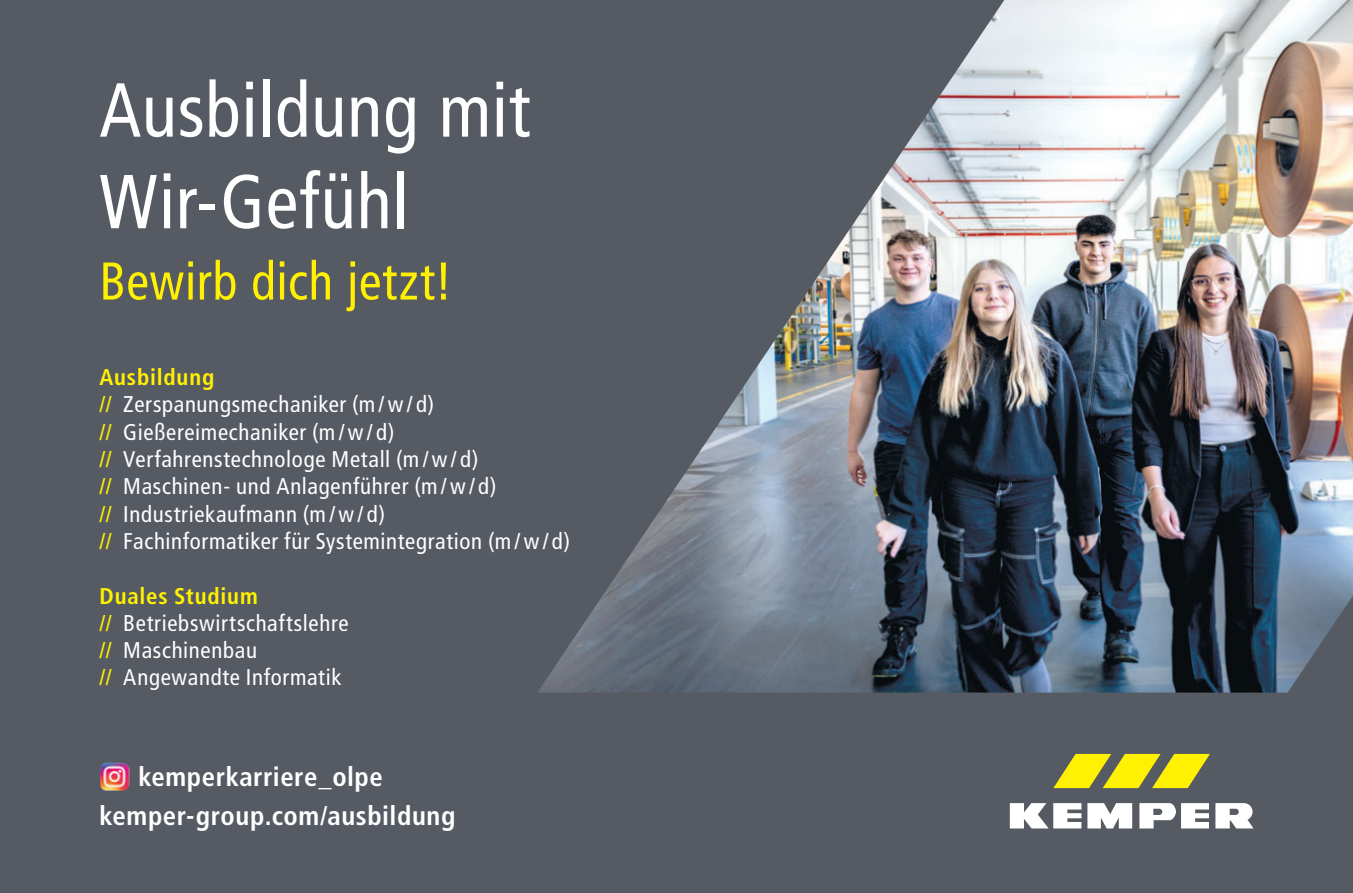
<style>
.page{position:relative;width:1353px;height:893px;background:#fff}
.page>*{position:absolute;margin:0;border:0;box-sizing:border-box;transform-origin:0 0}
.t1{font:condensed 76.3px/91.7px "Frutiger LT Com";letter-spacing:.015em;color:#fff;scale:.95 1}
.t2{font:condensed 52.85px "Frutiger LT Com";letter-spacing:.015em;color:#fff101;scale:.95 1}
.t3{font:700 condensed 26.6px "Frutiger LT Com";letter-spacing:.02em;color:#fff}
.t4{font:condensed 22.75px/27.3px "Frutiger LT Com";letter-spacing:.03em;color:#fff}
.s1{font-weight:700;color:#fff101}
.s2{color:#fff101}
</style>
<div class="page">
<div style="left:0;top:0;width:1352px;height:893px;background:#565a63"></div>
<img style="left:538px;top:0;width:815px;height:693px">
<svg style="left:1053px;top:754px;width:157px;height:34px"></svg>
<svg style="left:1215px;top:803px;width:38px;height:25px"></svg>
<svg style="left:1010px;top:803px;width:71px;height:25px"></svg>
<svg style="left:1087px;top:803px;width:45px;height:25px"></svg>
<svg style="left:1139px;top:803px;width:70px;height:25px"></svg>
<img style="left:100px;top:762px;width:29px;height:29px">
<p class="t1" style="left:99px;top:64px;width:455px">Ausbildung mit<br>Wir-Gefühl</p>
<p class="t2" style="left:99px;top:249px;width:373px">Bewirb dich jetzt!</p>
<p class="t4" style="left:99px;top:363px;width:472px"><span class="s1">Ausbildung<br></span><span class="s2">//</span> Zerspanungsmechaniker (m /w/ d)<br><span class="s2">//</span> Gießereimechaniker (m /w/ d)<br><span class="s2">//</span> Verfahrenstechnologe Metall (m /w/ d)<br><span class="s2">//</span> Maschinen- und Anlagenführer (m /w/ d)<br><span class="s2">//</span> Industriekaufmann (m /w/ d)<br><span class="s2">//</span> Fachinformatiker für Systemintegration (m /w/ d)</p>
<p class="t4" style="left:99px;top:582px;width:251px"><span class="s1">Duales Studium<br></span><span class="s2">//</span> Betriebswirtschaftslehre <span class="s2">//</span> Maschinenbau<br><span class="s2">//</span> Angewandte Informatik</p>
<p class="t3" style="left:138px;top:761px;width:246px">kemperkarriere_olpe</p>
<p class="t3" style="left:99px;top:799px;width:357px">kemper-group.com/ausbildung</p>
</div>
